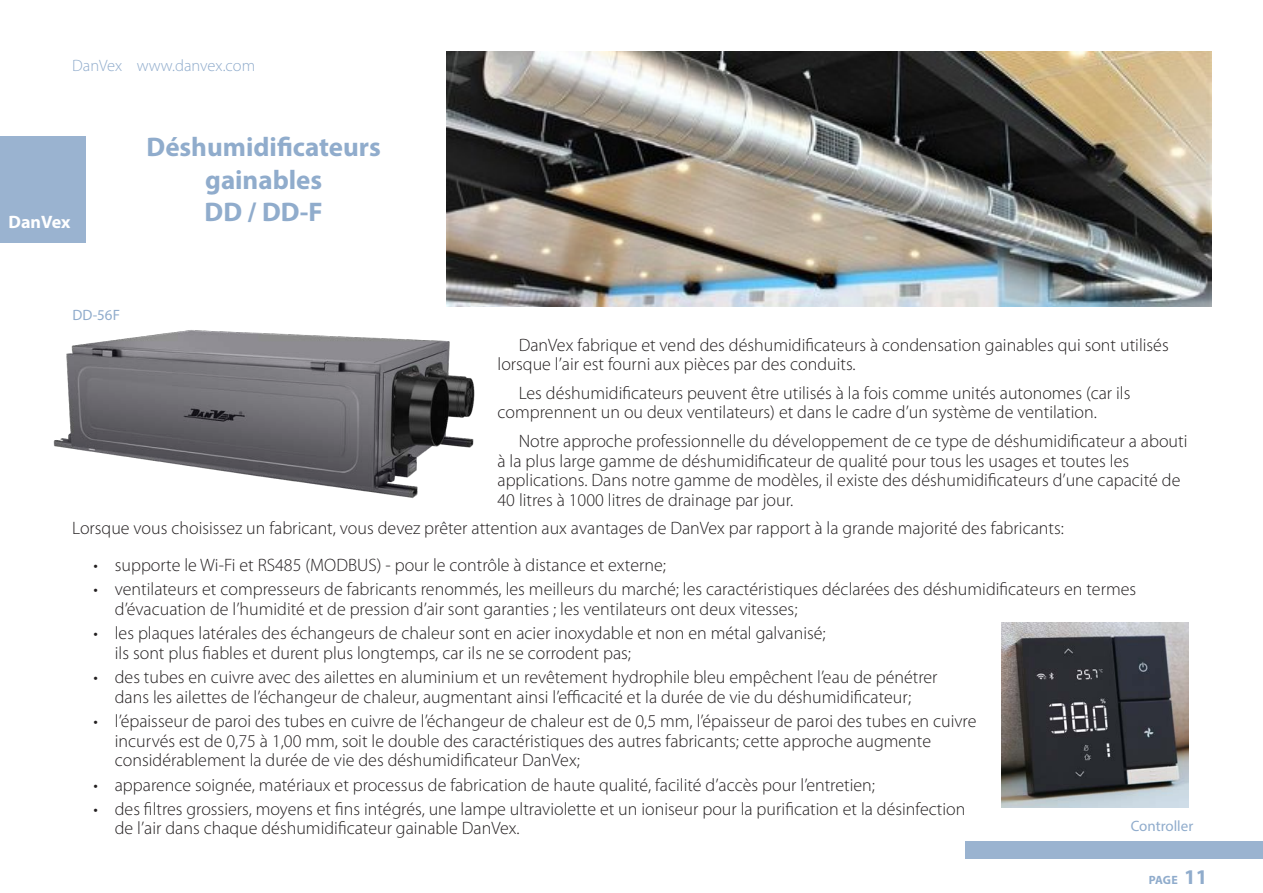
<style>
.page{position:relative;width:1263px;height:893px;background:#fff}
.page>*{position:absolute;margin:0;border:0;box-sizing:border-box;transform-origin:0 0}
.t1{font:700 27px/32.4px "Myriad Pro";color:#90accc;text-align:center}
.t2{font:300 18px/19.8px "Myriad Pro";color:#231f20}
.t3{font:700 18px "Myriad Pro";color:#fff}
.t4{font:300 16.5px "Myriad Pro";color:#90accc}
.Normal__Web{font:15px "Myriad Pro";color:#90accc}
.t5{font:700 12px "Myriad Pro";color:#90accc}
.s1{font-size:21px}
</style>
<div class="page">
<div style="left:965px;top:842px;width:298px;height:17px;background:#9ab3d0"></div>
<div style="left:0;top:136px;width:85px;height:106px;background:#9ab3d0"></div>
<img style="left:446px;top:51px;width:766px;height:255px">
<img style="left:53px;top:330px;width:422px;height:169px">
<img style="left:1001px;top:623px;width:187px;height:185px">
<p class="t4" style="left:72px;top:56px;width:184px">DanVex www.danvex.com</p>
<p class="t3" style="left:9px;top:210px;width:63px">DanVex</p>
<h1 class="t1" style="left:147px;top:130px;width:236px">Déshumidificateurs gainables<br>DD / DD-F</h1>
<p class="Normal__Web" style="left:72px;top:306px;width:49px">DD-56F</p>
<p class="t2" style="left:497px;top:334px;width:673px;text-indent:21px">DanVex fabrique et vend des déshumidificateurs à condensation gainables qui sont utilisés lorsque l’air est fourni aux pièces par des conduits.</p>
<p class="t2" style="left:497px;top:383px;width:634px;text-indent:21px">Les déshumidificateurs peuvent être utilisés à la fois comme unités autonomes (car ils comprennent un ou deux ventilateurs) et dans le cadre d’un système de ventilation.</p>
<p class="t2" style="left:497px;top:431px;width:691px;text-indent:21px">Notre approche professionnelle du développement de ce type de déshumidificateur a abouti à la plus large gamme de déshumidificateur de qualité pour tous les usages et toutes les applications. Dans notre gamme de modèles, il existe des déshumidificateurs d’une capacité de 40 litres à 1000 litres de drainage par jour.</p>
<p class="t2" style="left:72px;top:518px;width:993px">Lorsque vous choisissez un fabricant, vous devez prêter attention aux avantages de DanVex par rapport à la grande majorité des fabricants:</p>
<p class="t2" style="left:94px;top:555px;width:574px">• supporte le Wi-Fi et RS485 (MODBUS) - pour le contrôle à distance et externe;</p>
<p class="t2" style="left:115px;top:579px;width:1023px;text-indent:-21px">• ventilateurs et compresseurs de fabricants renommés, les meilleurs du marché; les caractéristiques déclarées des déshumidificateurs en termes d’évacuation de l’humidité et de pression d’air sont garanties ; les ventilateurs ont deux vitesses;</p>
<p class="t2" style="left:115px;top:623px;width:712px;text-indent:-21px">• les plaques latérales des échangeurs de chaleur sont en acier inoxydable et non en métal galvanisé; ils sont plus fiables et durent plus longtemps, car ils ne se corrodent pas;</p>
<p class="t2" style="left:94px;top:667px;width:845px;text-align:center">• des tubes en cuivre avec des ailettes en aluminium et un revêtement hydrophile bleu empêchent l’eau de pénétrer dans les ailettes de l’échangeur de chaleur, augmentant ainsi l’efficacité et la durée de vie du déshumidificateur;</p>
<p class="t2" style="left:115px;top:711px;width:863px;text-indent:-21px">• l’épaisseur de paroi des tubes en cuivre de l’échangeur de chaleur est de 0,5 mm, l’épaisseur de paroi des tubes en cuivre incurvés est de 0,75 à 1,00 mm, soit le double des caractéristiques des autres fabricants; cette approche augmente considérablement la durée de vie des déshumidificateur DanVex;</p>
<p class="t2" style="left:94px;top:774px;width:783px">• apparence soignée, matériaux et processus de fabrication de haute qualité, facilité d’accès pour l’entretien;</p>
<p class="t2" style="left:115px;top:798px;width:852px;text-indent:-21px">• des filtres grossiers, moyens et fins intégrés, une lampe ultraviolette et un ioniseur pour la purification et la désinfection de l’air dans chaque déshumidificateur gainable DanVex.</p>
<p class="Normal__Web" style="left:1131px;top:816px;width:64px">Controller</p>
<p class="t5" style="left:1149px;top:872px;width:60px">PAGE <span class="s1">11</span></p>
</div>
